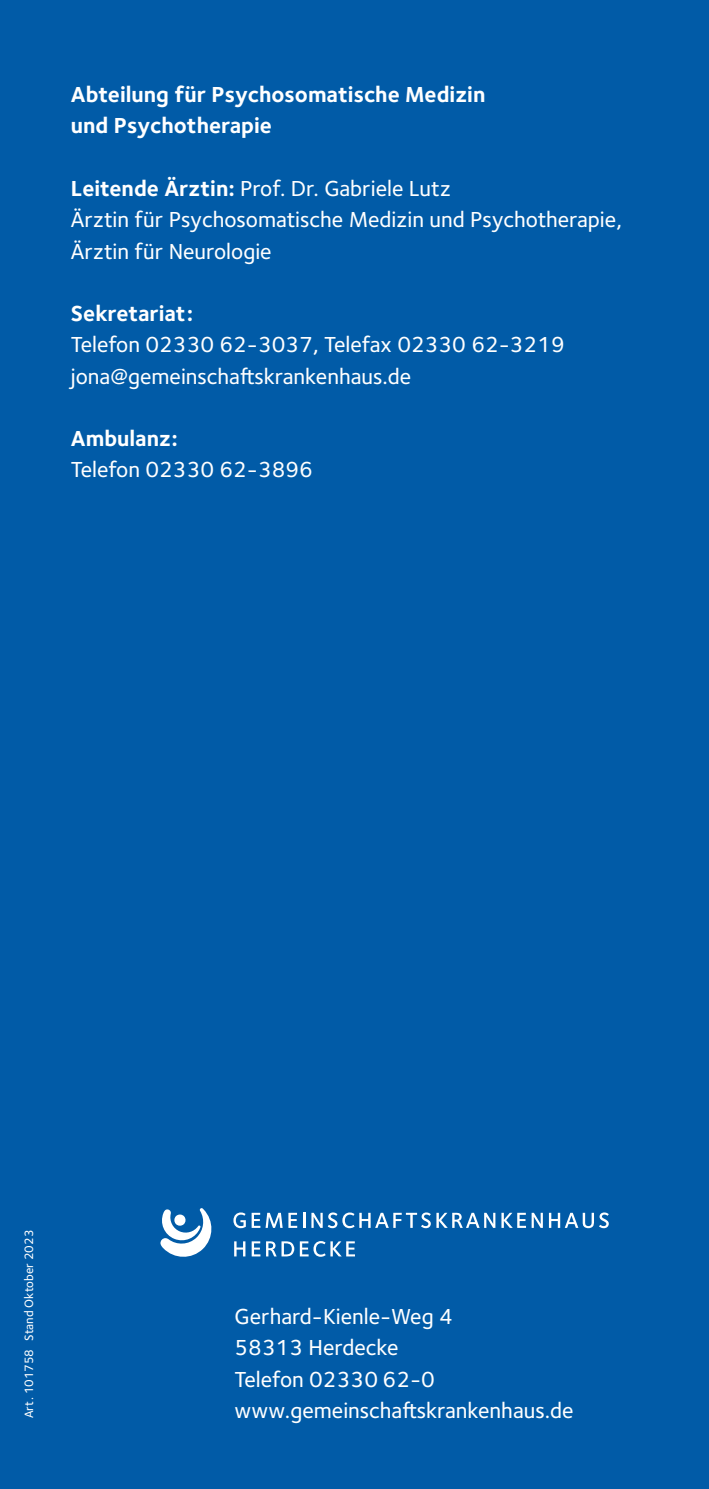
<style>
.page{position:relative;width:709px;height:1489px;background:#fff}
.page>*{position:absolute;margin:0;border:0;box-sizing:border-box;transform-origin:0 0}
.t1{font:500 22.5px/31.2px "Foundry Sterling OT2";color:#fff}
.t2{font:700 22.5px/31.2px "Foundry Sterling OT2";color:#fff}
.t3{font:500 12.5px "Foundry Sterling OT2";color:#fff}
.s1{font-weight:700}
</style>
<div class="page">
<div style="left:0;top:0;width:709px;height:1488px;background:#015ba7"></div>
<svg style="left:234px;top:1241px;width:11px;height:15px"></svg>
<svg style="left:252px;top:1241px;width:8px;height:15px"></svg>
<svg style="left:266px;top:1241px;width:28px;height:15px"></svg>
<svg style="left:300px;top:1241px;width:55px;height:15px"></svg>
<svg style="left:233px;top:1212px;width:64px;height:16px"></svg>
<svg style="left:303px;top:1212px;width:2px;height:15px"></svg>
<svg style="left:311px;top:1212px;width:184px;height:16px"></svg>
<svg style="left:501px;top:1212px;width:42px;height:15px"></svg>
<svg style="left:549px;top:1212px;width:60px;height:16px"></svg>
<svg style="left:160px;top:1208px;width:52px;height:49px"></svg>
<p class="t2" style="left:71px;top:78px;width:416px">Abteilung für Psychosomatische Medizin und Psychotherapie</p>
<p class="t1" style="left:71px;top:171px;width:553px"><span class="s1">Leitende Ärztin:</span> Prof. Dr. Gabriele Lutz<br>Ärztin für Psychosomatische Medizin und Psychotherapie,<br>Ärztin für Neurologie</p>
<p class="t2" style="left:71px;top:296px;width:124px">Sekretariat:</p>
<p class="t1" style="left:71px;top:327px;width:495px">Telefon 02330 62-3037, Telefax 02330 62-3219 jona@gemeinschaftskrankenhaus.de</p>
<p class="t2" style="left:71px;top:421px;width:108px">Ambulanz:</p>
<p class="t1" style="left:71px;top:452px;width:243px">Telefon 02330 62-3896</p>
<p class="t3" style="left:20px;top:1417px;width:190px;rotate:-90deg">Art. 101758 Stand Oktober 2023</p>
<p class="t1" style="left:234px;top:1299px;width:340px">Gerhard-Kienle-Weg 4<br>58313 Herdecke<br>Telefon 02330 62-0 www.gemeinschaftskrankenhaus.de</p>
</div>
